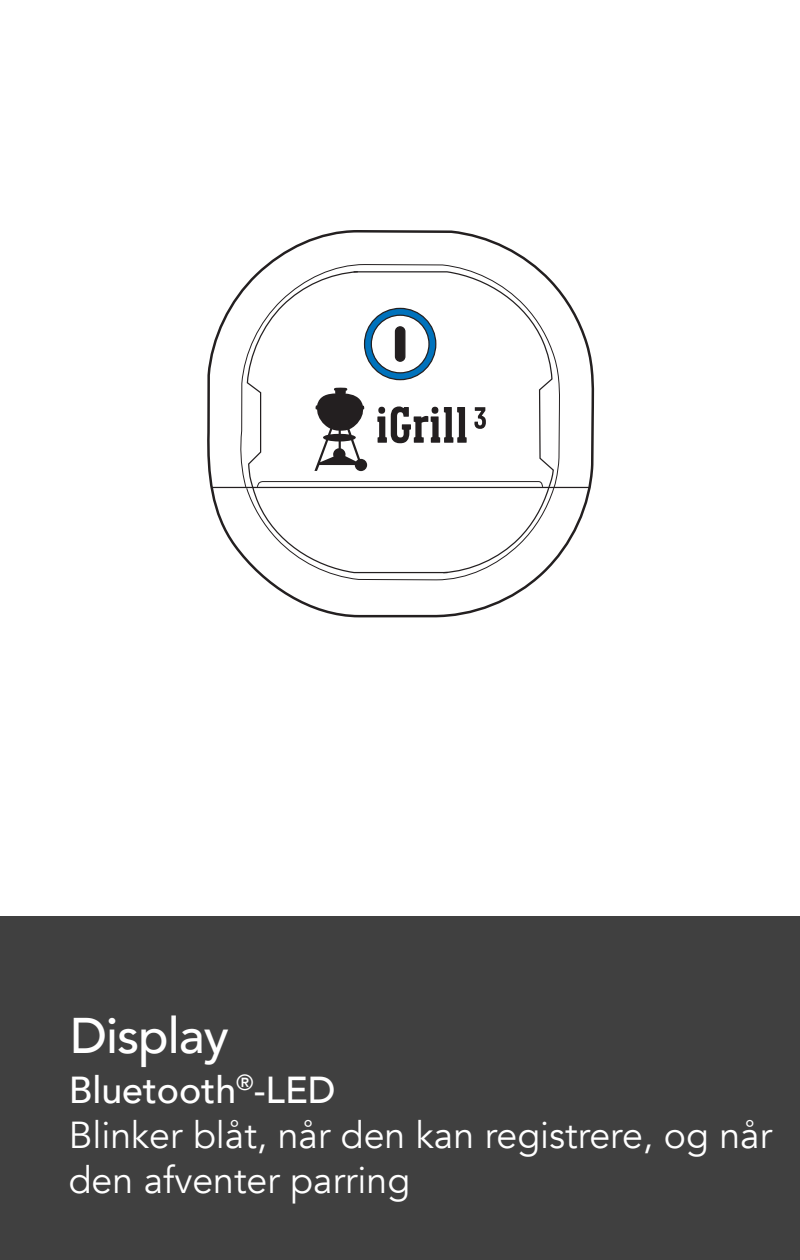
<style>
.page{position:relative;width:800px;height:1260px;background:#fff}
.page>*{position:absolute;margin:0;border:0;box-sizing:border-box;transform-origin:0 0}
.t1{font:500 50px "Avenir";letter-spacing:-.02em;color:#fff}
.sub_sub_head{font:37.5px/45px "Avenir";color:#fff}
.sub_sub_head-2{font:500 37.5px "Avenir";color:#fff}
</style>
<div class="page">
<div style="left:0;top:916px;width:800px;height:344px;background:#404040"></div>
<svg style="left:207px;top:230px;width:388px;height:388px"></svg>
<svg style="left:240px;top:264px;width:321px;height:223px"></svg>
<hr style="left:212px;top:487px;width:378px;height:1px;background:#231f20">
<svg style="left:246px;top:270px;width:309px;height:310px"></svg>
<div style="left:395px;top:327px;width:10px;height:34px;background:#231f20;border-radius:5px"></div>
<div style="left:395px;top:326px;width:10px;height:36px;border:1px solid #231f20;border-radius:5px"></div>
<p class="t1" style="left:70px;top:992px;width:160px">Display</p>
<p class="sub_sub_head-2" style="left:69px;top:1057px;width:268px">Bluetooth<sup>®</sup>-LED</p>
<p class="sub_sub_head" style="left:69px;top:1113px;width:705px">Blinker blåt, når den kan registrere, og når den afventer parring</p>
</div>
